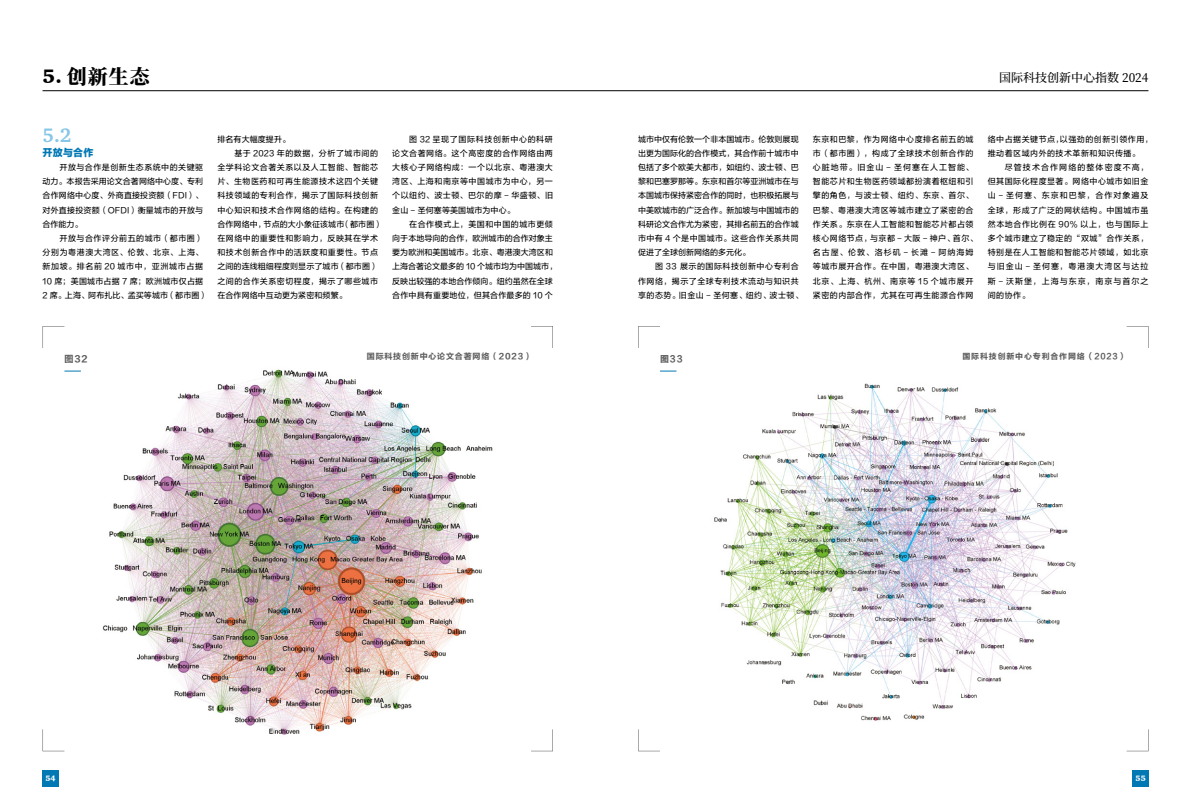
<style>
.page{position:relative;width:1191px;height:808px;background:#fff}
.page>*{position:absolute;margin:0;border:0;box-sizing:border-box;transform-origin:0 0}
.t1{font:900 20px "Noto Serif CJ Ksc";color:#000}
.二级数字{font:700 20px "Charter ITC";color:#86c6e6}
.t2{font:500 12px "Noto Serif CJ Ksc";color:#000}
.t3{font:10px "FZ Variable Lan THK GBK1 0";letter-spacing:.025em;color:#0078b4}
.t4{font:9px "FZLTCHJW GB1 0";letter-spacing:.1em;color:#595757}
.t5{font:8px/14.2px "FZ Variable Lan THK GBK1 0";letter-spacing:.06em;color:#000}
.t6{font:8px/14.2px "FZ Variable Lan THK GBK1 0";letter-spacing:.005em;color:#000}
.t7{font:8px "FZLTCHJW GB1 0";letter-spacing:.1em;color:#595757}
.t8{font:8px "FZ Variable Lan THK GBK1 0";letter-spacing:.01em;color:#000}
.t9{font:900 8px "Charter ITCGX";color:#fff}
.s1{font-family:"Charter ITCGX"}
</style>
<div class="page">
<svg style="left:64px;top:371px;width:17px;height:1px"></svg>
<svg style="left:531px;top:326px;width:22px;height:22px"></svg>
<svg style="left:43px;top:326px;width:21px;height:1px"></svg>
<svg style="left:43px;top:750px;width:21px;height:1px"></svg>
<svg style="left:531px;top:729px;width:22px;height:22px"></svg>
<img style="left:102px;top:369px;width:391px;height:366px">
<svg style="left:660px;top:371px;width:16px;height:1px"></svg>
<svg style="left:1126px;top:326px;width:22px;height:1px"></svg>
<svg style="left:638px;top:326px;width:22px;height:22px"></svg>
<svg style="left:638px;top:729px;width:22px;height:22px"></svg>
<svg style="left:1126px;top:750px;width:22px;height:1px"></svg>
<img style="left:714px;top:383px;width:362px;height:338px">
<div style="left:43px;top:770px;width:16px;height:16px;background:#0078b4"></div>
<div style="left:1132px;top:770px;width:16px;height:16px;background:#0078b4"></div>
<hr style="left:43px;top:90px;width:1105px;height:1px;background:#000">
<h1 class="t1" style="left:43px;top:65px;width:109px"><span class="s1">5.</span> 创新生态</h1>
<h2 class="t2" style="left:999px;top:71px;width:151px">国际科技创新中心指数 2024</h2>
<p class="二级数字" style="left:43px;top:123px;width:31px">5.2</p>
<p class="t3" style="left:43px;top:147px;width:52px">开放与合作</p>
<p class="t5" style="left:43px;top:160px;width:162px;text-align:justify;text-indent:17px">开放与合作是创新生态系统中的关键驱动力。本报告采用论文合著网络中心度、专利合作网络中心度、外商直接投资额（FDI）、对外直接投资额（OFDI）衡量城市的开放与合作能力。</p>
<p class="t5" style="left:43px;top:231px;width:167px;text-indent:17px">开放与合作评分前五的城市（都市圈）分别为粤港澳大湾区、伦敦、北京、上海、新加坡。排名前 20 城市中，亚洲城市占据<br>10 席；美国城市占据 7 席；欧洲城市仅占据<br>2 席。上海、阿布扎比、孟买等城市（都市圈）</p>
<p class="t8" style="left:217px;top:135px;width:74px">排名有大幅度提升。</p>
<p class="t5" style="left:217px;top:146px;width:167px;text-indent:17px">基于 2023 年的数据，分析了城市间的全学科论文合著关系以及人工智能、智能芯片、生物医药和可再生能源技术这四个关键科技领域的专利合作，揭示了国际科技创新中心知识和技术合作网络的结构。在构建的合作网络中，节点的大小象征该城市（都市圈）在网络中的重要性和影响力，反映其在学术和技术创新合作中的活跃度和重要性。节点之间的连线粗细程度则显示了城市（都市圈）之间的合作关系密切程度，揭示了哪些城市在合作网络中互动更为紧密和频繁。</p>
<p class="t5" style="left:392px;top:132px;width:162px;text-align:justify;text-indent:17px">图 32 呈现了国际科技创新中心的科研论文合著网络。这个高密度的合作网络由两大核心子网络构成：一个以北京、粤港澳大湾区、上海和南京等中国城市为中心，另一个以纽约、波士顿、巴尔的摩 - 华盛顿、旧金山 - 圣何塞等美国城市为中心。</p>
<p class="t6" style="left:392px;top:217px;width:167px;text-indent:17px">在合作模式上，美国和中国的城市更倾向于本地导向的合作，欧洲城市的合作对象主要为欧洲和美国城市。北京、粤港澳大湾区和上海合著论文最多的 10 个城市均为中国城市，反映出较强的本地合作倾向。纽约虽然在全球合作中具有重要地位，但其合作最多的 10 个</p>
<p class="t4" style="left:64px;top:353px;width:25px">图32</p>
<p class="t7" style="left:367px;top:352px;width:167px">国际科技创新中心论文合著网络（2023）</p>
<p class="t5" style="left:638px;top:132px;width:162px;text-align:justify">城市中仅有伦敦一个非本国城市。伦敦则展现出更为国际化的合作模式，其合作前十城市中包括了多个欧美大都市，如纽约、波士顿、巴黎和巴塞罗那等。东京和首尔等亚洲城市在与本国城市保持紧密合作的同时，也积极拓展与中美欧城市的广泛合作。新加坡与中国城市的科研论文合作尤为紧密，其排名前五的合作城市中有 4 个是中国城市。这些合作关系共同促进了全球创新网络的多元化。</p>
<p class="t5" style="left:638px;top:260px;width:166px;text-indent:17px">图 33 展示的国际科技创新中心专利合作网络，揭示了全球专利技术流动与知识共享的态势。旧金山 - 圣何塞、纽约、波士顿、</p>
<p class="t5" style="left:813px;top:132px;width:166px">东京和巴黎，作为网络中心度排名前五的城市（都市圈），构成了全球技术创新合作的心脏地带。旧金山 - 圣何塞在人工智能、智能芯片和生物医药领域都扮演着枢纽和引擎的角色，与波士顿、纽约、东京、首尔、巴黎、粤港澳大湾区等城市建立了紧密的合作关系。东京在人工智能和智能芯片都占领核心网络节点，与京都 - 大阪 - 神户、首尔、名古屋、伦敦、洛杉矶 - 长滩 - 阿纳海姆等城市展开合作。在中国，粤港澳大湾区、北京、上海、杭州、南京等 15 个城市展开紧密的内部合作，尤其在可再生能源合作网</p>
<p class="t5" style="left:987px;top:132px;width:166px">络中占据关键节点，以强劲的创新引领作用，推动着区域内外的技术革新和知识传播。</p>
<p class="t5" style="left:987px;top:160px;width:162px;text-align:justify;text-indent:17px">尽管技术合作网络的整体密度不高，但其国际化程度显著。网络中心城市如旧金山 - 圣何塞、东京和巴黎，合作对象遍及全球，形成了广泛的网状结构。中国城市虽然本地合作比例在 90% 以上，也与国际上多个城市建立了稳定的“双城”合作关系，特别是在人工智能和智能芯片领域，如北京与旧金山 - 圣何塞，粤港澳大湾区与达拉斯 - 沃斯堡，上海与东京，南京与首尔之间的协作。</p>
<p class="t4" style="left:660px;top:353px;width:24px">图33</p>
<p class="t7" style="left:962px;top:352px;width:166px">国际科技创新中心专利合作网络（2023）</p>
<p class="t9" style="left:45px;top:770px;width:12px">54</p>
<p class="t9" style="left:1135px;top:770px;width:12px">55</p>
</div>
